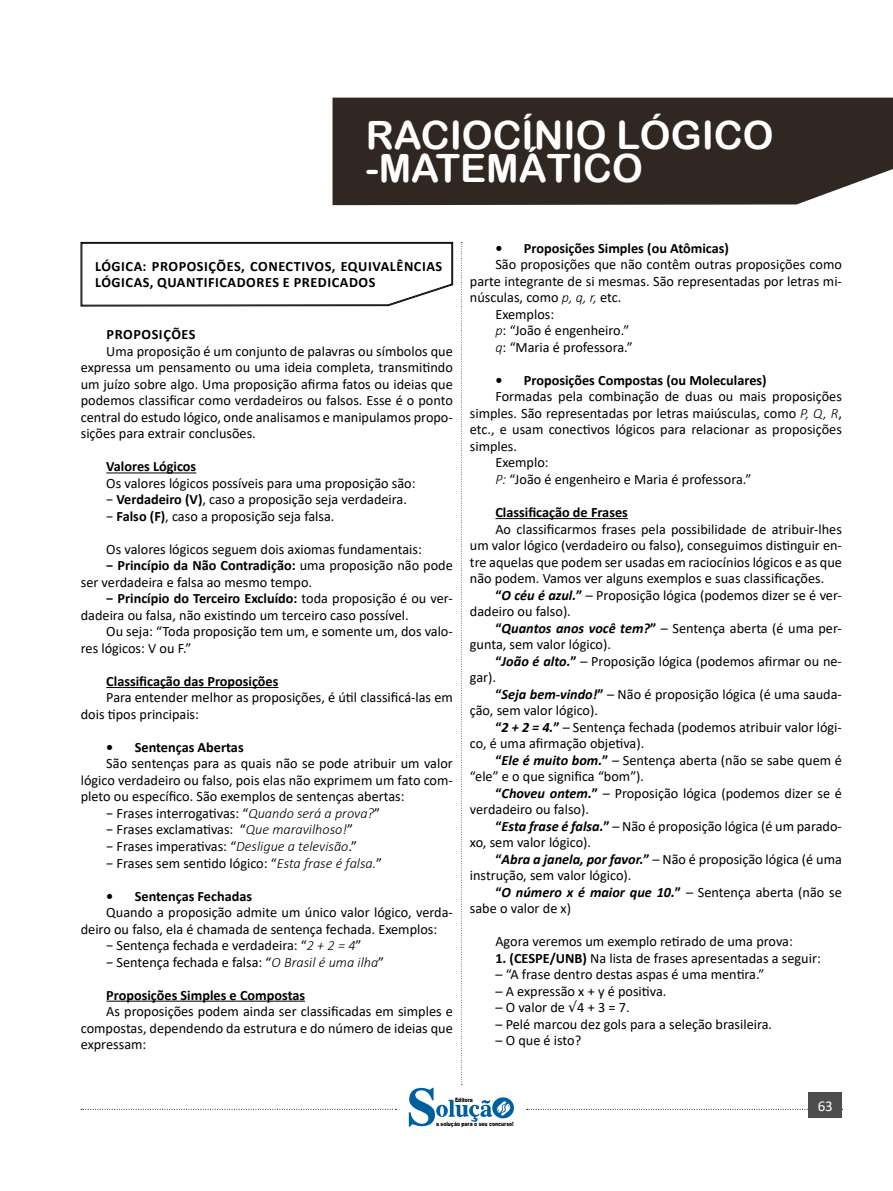
<style>
.page{position:relative;width:893px;height:1191px;background:#fff}
.page>*{position:absolute;margin:0;border:0;box-sizing:border-box;transform-origin:0 0}
.t1{font:39px/33px "Arial Rounded MT Bold";color:#fff}
.t2{font:15px "Calibri 2";color:#fff}
.TEXTO_BASE{font:14.25px/16.5px "Calibri";color:#000}
.TEXTO_BASE-2{font:14.25px/16.5px "Calibri 2";color:#000}
.CAIXINHAS{font:700 14.25px "Calibri";color:#000}
.TEXTO_BASE-3{font:700 14.25px "Calibri";color:#000}
.CAIXINHAS-2{font:700 14.25px/16.5px "Calibri";letter-spacing:.04em;color:#000}
.TEXTO_BASE-4{font:700 14.25px "Calibri";letter-spacing:.04em;color:#000}
.t3{font:900 6px "Arial";color:#000;scale:.76 1}
.s1{font-family:"Calibri 2"}
.s2{font-family:"Calibri"}
.s3{font-family:"Calibri";font-weight:700}
.s4{font-weight:700}
.s5{font-family:"Calibri Bold 2";font-weight:400}
.s6{font-weight:300;font-style:italic}
.s7{font-family:"Calibri";font-weight:300;font-style:italic}
.s8{font-family:"Calibri Bold 2"}
.s9{font-weight:700;font-style:italic}
.s10{font-family:"DejaVu Sans"}
</style>
<div class="page">
<div style="left:332px;top:98px;width:561px;height:107px;background:#302722"></div>
<svg style="left:527px;top:1109px;width:316px;height:1px"></svg>
<div style="left:809px;top:1092px;width:33px;height:26px;background:#4d4d4d"></div>
<svg style="left:81px;top:242px;width:433px;height:885px"></svg>
<hr style="left:495px;top:518px;width:133px;height:1px;background:#000">
<h1 class="t1" style="left:366px;top:118px;width:409px">RACIOCÍNIO LÓGICO -MATEMÁTICO</h1>
<p class="CAIXINHAS-2" style="left:95px;top:257px;width:349px">LÓGICA: PROPOSIÇÕES, CONECTIVOS, EQUIVALÊNCIAS<br>LÓGICAS, QUANTIFICADORES E PREDICADOS</p>
<p class="TEXTO_BASE-4" style="left:107px;top:324px;width:91px">PROPOSIÇÕES</p>
<p class="TEXTO_BASE" style="left:81px;top:342px;width:374px;text-align:justify;text-indent:26px">Uma proposição é um conjunto de palavras ou símbolos que expressa um pensamento ou uma ideia completa, transmitindo um juízo sobre algo. Uma proposição afirma fatos ou ideias que podemos classificar como verdadeiros ou falsos. Esse é o ponto central do estudo lógico, onde analisamos e manipulamos propo&shy;<span class="s1">sições para extrair conclusões.</span></p>
<p class="TEXTO_BASE-3" style="left:106px;top:456px;width:92px">Valores Lógicos</p>
<p class="TEXTO_BASE" style="left:106px;top:474px;width:311px">Os valores lógicos possíveis para uma proposição são:</p>
<p class="TEXTO_BASE-2" style="left:106px;top:491px;width:302px"><span class="s2">−</span> <span class="s3">Verdadeiro (V)</span>, caso a proposição seja verdadeira.</p>
<p class="TEXTO_BASE-2" style="left:106px;top:507px;width:230px"><span class="s2">−</span> <span class="s3">Falso (F)</span>, caso a proposição seja falsa.</p>
<p class="TEXTO_BASE" style="left:106px;top:540px;width:317px">Os valores lógicos seguem dois axiomas fundamentais:</p>
<p class="TEXTO_BASE-2" style="left:81px;top:557px;width:374px;text-indent:26px"><span class="s3">− Princípio da Não Contradição:</span> uma proposição não pode ser verdadeira e falsa ao mesmo tempo.</p>
<p class="TEXTO_BASE" style="left:81px;top:590px;width:374px;text-indent:26px"><span class="s4">− Princípio do Terceiro Excluído:</span> toda proposição é ou ver&shy;dadeira ou falsa, não existindo um terceiro caso possível.</p>
<p class="TEXTO_BASE-2" style="left:81px;top:623px;width:374px;text-indent:26px">Ou seja: “Toda proposição tem um, e somente um, dos valo&shy;<span class="s2">res lógicos: V ou F.”</span></p>
<p class="TEXTO_BASE-3" style="left:106px;top:671px;width:174px">Classificação das Proposições</p>
<p class="TEXTO_BASE" style="left:81px;top:689px;width:374px;text-indent:26px">Para entender melhor as proposições, é útil classificá-las em dois tipos principais:</p>
<p class="CAIXINHAS" style="left:106px;top:737px;width:139px"><span class="s5">•</span> Sentenças Abertas</p>
<p class="TEXTO_BASE" style="left:81px;top:755px;width:374px;text-align:justify;text-indent:26px">São sentenças para as quais não se pode atribuir um valor lógico verdadeiro ou falso, pois elas não exprimem um fato com&shy;pleto ou específico. São exemplos de sentenças abertas:</p>
<p class="TEXTO_BASE" style="left:106px;top:804px;width:275px">− Frases interrogativas: “<span class="s6">Quando será a prova?</span><span class="s1">”</span></p>
<p class="TEXTO_BASE" style="left:106px;top:821px;width:248px">− Frases exclamativas: “<span class="s6">Que maravilhoso!</span><span class="s1">”</span></p>
<p class="TEXTO_BASE" style="left:106px;top:837px;width:252px">− Frases imperativas: “<span class="s6">Desligue a televisão</span><span class="s1">.”</span></p>
<p class="TEXTO_BASE" style="left:106px;top:854px;width:277px">− Frases sem sentido lógico: “<span class="s6">Esta frase é falsa.</span><span class="s1">”</span></p>
<p class="CAIXINHAS" style="left:106px;top:885px;width:147px"><span class="s5">•</span> Sentenças Fechadas</p>
<p class="TEXTO_BASE" style="left:81px;top:903px;width:374px;text-indent:26px">Quando a proposição admite um único valor lógico, verda&shy;deiro ou falso, ela é chamada de sentença fechada. Exemplos:</p>
<p class="TEXTO_BASE" style="left:106px;top:936px;width:257px">− Sentença fechada e verdadeira: “<span class="s6">2 + 2 = 4</span><span class="s1">”</span></p>
<p class="TEXTO_BASE" style="left:106px;top:953px;width:279px">− Sentença fechada e falsa: “<span class="s6">O Brasil é uma ilha</span><span class="s1">”</span></p>
<p class="TEXTO_BASE-3" style="left:106px;top:984px;width:200px">Proposições Simples e Compostas</p>
<p class="TEXTO_BASE" style="left:81px;top:1002px;width:374px;text-align:justify;text-indent:26px">As proposições podem ainda ser classificadas em simples e compostas, dependendo da estrutura e do número de ideias que <span class="s1">expressam:</span></p>
<p class="CAIXINHAS" style="left:495px;top:238px;width:235px"><span class="s5">•</span> Proposições Simples (ou Atômicas)</p>
<p class="TEXTO_BASE-2" style="left:470px;top:256px;width:374px;text-align:justify;text-indent:26px"><span class="s2">São proposições que não contêm outras proposições como </span>parte integrante de si mesmas. São representadas por letras mi&shy;núsculas, como <span class="s7">p, q, r,</span> etc.</p>
<p class="TEXTO_BASE-2" style="left:495px;top:305px;width:60px">Exemplos:</p>
<p class="TEXTO_BASE" style="left:495px;top:322px;width:135px"><span class="s6">p</span>: “João é engenheiro.”</p>
<p class="TEXTO_BASE" style="left:495px;top:338px;width:139px"><span class="s6">q</span>: “Maria é professora.”</p>
<p class="CAIXINHAS" style="left:495px;top:370px;width:273px"><span class="s5">•</span> Proposições Compostas (ou Moleculares)</p>
<p class="TEXTO_BASE" style="left:470px;top:388px;width:374px;text-align:justify;text-indent:26px">Formadas pela combinação de duas ou mais proposições <span class="s1">simples. São representadas por letras maiúsculas, como</span> <span class="s6">P, Q, R</span><span class="s1">, </span>etc., e usam conectivos lógicos para relacionar as proposições <span class="s1">simples.</span></p>
<p class="TEXTO_BASE-2" style="left:495px;top:454px;width:55px">Exemplo:</p>
<p class="TEXTO_BASE" style="left:495px;top:470px;width:257px"><span class="s6">P:</span> “João é engenheiro e Maria é professora.”</p>
<p class="TEXTO_BASE-3" style="left:495px;top:502px;width:134px">Classificação de Frases</p>
<p class="TEXTO_BASE" style="left:470px;top:520px;width:374px;text-align:justify;text-indent:26px">Ao classificarmos frases pela possibilidade de atribuir-lhes um valor lógico (verdadeiro ou falso), conseguimos distinguir en&shy;tre aquelas que podem ser usadas em raciocínios lógicos e as que não podem. Vamos ver alguns exemplos e suas classificações.</p>
<p class="TEXTO_BASE" style="left:470px;top:586px;width:374px;text-indent:26px"><span class="s8">“</span><span class="s9">O céu é azul.</span><span class="s4">”</span> – Proposição lógica (podemos dizer se é ver&shy;dadeiro ou falso).</p>
<p class="TEXTO_BASE" style="left:470px;top:619px;width:374px;text-indent:26px"><span class="s8">“</span><span class="s9">Quantos anos você tem?</span><span class="s4">”</span> – Sentença aberta (é uma per&shy;gunta, sem valor lógico).</p>
<p class="TEXTO_BASE" style="left:470px;top:652px;width:374px;text-indent:26px"><span class="s8">“</span><span class="s9">João é alto.</span><span class="s4">”</span> – Proposição lógica (podemos afirmar ou ne&shy;gar).</p>
<p class="TEXTO_BASE" style="left:470px;top:685px;width:374px;text-indent:26px"><span class="s8">“</span><span class="s9">Seja bem-vindo!</span><span class="s4">”</span> – Não é proposição lógica (é uma sauda&shy;ção, sem valor lógico).</p>
<p class="TEXTO_BASE" style="left:470px;top:718px;width:374px;text-indent:26px"><span class="s8">“</span><span class="s9">2 + 2 = 4.</span><span class="s4">”</span> – Sentença fechada (podemos atribuir valor lógi&shy;co, é uma afirmação objetiva).</p>
<p class="TEXTO_BASE" style="left:470px;top:751px;width:374px;text-indent:26px"><span class="s8">“</span><span class="s9">Ele é muito bom.</span><span class="s4">”</span> – Sentença aberta (não se sabe quem é “ele” e o que significa “bom”).</p>
<p class="TEXTO_BASE" style="left:470px;top:784px;width:374px;text-indent:26px"><span class="s8">“</span><span class="s9">Choveu ontem.</span><span class="s4">”</span> – Proposição lógica (podemos dizer se é verdadeiro ou falso).</p>
<p class="TEXTO_BASE" style="left:470px;top:817px;width:374px;text-indent:26px"><span class="s8">“</span><span class="s9">Esta frase é falsa.</span><span class="s4">”</span> – Não é proposição lógica (é um parado&shy;xo, sem valor lógico).</p>
<p class="TEXTO_BASE" style="left:470px;top:850px;width:374px;text-indent:26px"><span class="s8">“</span><span class="s9">Abra a janela, por favor.</span><span class="s4">”</span> – Não é proposição lógica (é uma instrução, sem valor lógico).</p>
<p class="TEXTO_BASE" style="left:470px;top:883px;width:374px;text-indent:26px"><span class="s8">“</span><span class="s9">O número x é maior que 10.</span><span class="s4">”</span> – Sentença aberta (não se sabe o valor de x)</p>
<p class="TEXTO_BASE" style="left:495px;top:933px;width:299px">Agora veremos um exemplo retirado de uma prova:</p>
<p class="TEXTO_BASE-2" style="left:495px;top:949px;width:327px"><span class="s3">1. (CESPE/UNB)</span> Na lista de frases apresentadas a seguir:</p>
<p class="TEXTO_BASE" style="left:495px;top:966px;width:271px">– “A frase dentro destas aspas é uma mentira.”</p>
<p class="TEXTO_BASE" style="left:495px;top:982px;width:173px">– A expressão x + y é positiva.</p>
<p class="TEXTO_BASE-2" style="left:495px;top:999px;width:136px">– O valor de <span class="s10">√</span><span class="s2">4 + 3 = 7.</span></p>
<p class="TEXTO_BASE" style="left:495px;top:1015px;width:278px">– Pelé marcou dez gols para a seleção brasileira.</p>
<p class="TEXTO_BASE" style="left:495px;top:1032px;width:87px">– O que é isto?</p>
<p class="t3" style="left:455px;top:1095px;width:25px">Editora</p>
<p class="t3" style="left:436px;top:1119px;width:103px">a solução para o seu concurso!</p>
<p class="t2" style="left:818px;top:1095px;width:16px">63</p>
</div>
